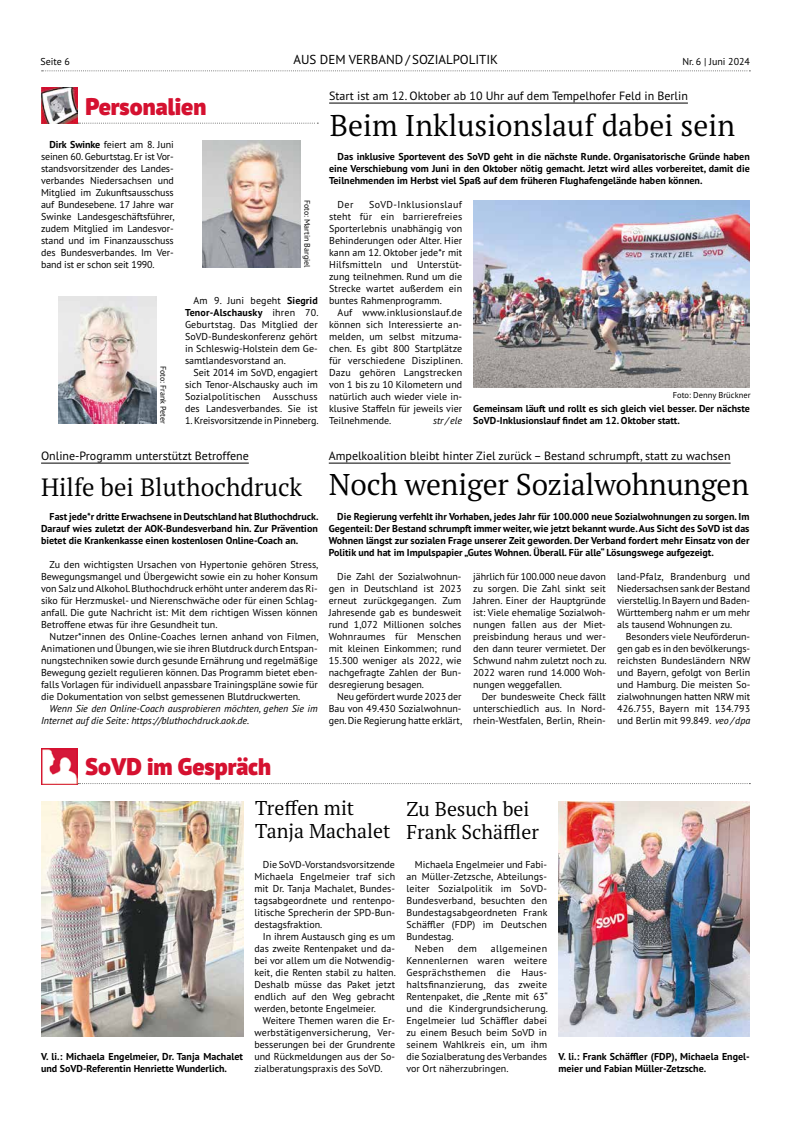
<style>
.page{position:relative;width:791px;height:1134px;background:#fff}
.page>*{position:absolute;margin:0;border:0;box-sizing:border-box;transform-origin:0 0}
.t1{font:30px "PT Serif Pro";letter-spacing:-.005em;color:#000}
.t2{font:25px "PT Serif Pro";color:#000}
.t3{font:900 24px "PT Sans Pro";color:#d51130}
.t4{font:20px/23px "PT Serif Pro";color:#000}
.t5{font:13px "PT Sans Pro";color:#000}
.t6{font:12px "PT Sans Pro";color:#000}
.t7{font:10px/12px "PT Sans Pro";color:#000;text-align:justify}
.t8{font:700 10px/12px "PT Sans Pro";color:#000}
.t9{font:italic 10px/12px "PT Sans Pro";color:#000}
.t10{font:8.5px "PT Sans Pro";color:#000}
.t11{font:8px "PT Sans Pro";color:#000}
.s1{font-weight:700}
.s2{font-style:italic}
</style>
<div class="page">
<img style="left:41px;top:748px;width:36px;height:36px">
<img style="left:41px;top:801px;width:202px;height:235px">
<svg style="left:78px;top:783px;width:672px;height:1px"></svg>
<img style="left:558px;top:801px;width:192px;height:235px">
<hr style="left:329px;top:463px;width:401px;height:1px;background:#000">
<hr style="left:41px;top:463px;width:208px;height:1px;background:#000">
<img style="left:202px;top:141px;width:99px;height:127px">
<img style="left:58px;top:296px;width:99px;height:128px">
<img style="left:41px;top:88px;width:36px;height:36px">
<svg style="left:78px;top:123px;width:240px;height:1px"></svg>
<hr style="left:329px;top:103px;width:359px;height:1px;background:#000">
<img style="left:473px;top:201px;width:277px;height:187px">
<svg style="left:42px;top:70px;width:708px;height:1px"></svg>
<p class="t7" style="left:40px;top:55px;width:31px">Seite 6</p>
<h3 class="t5" style="left:293px;top:51px;width:206px">AUS DEM VERBAND / SOZIALPOLITIK</h3>
<p class="t7" style="left:682px;top:55px;width:69px">Nr. 6 | Juni 2024</p>
<h3 class="t3" style="left:86px;top:90px;width:122px">Personalien</h3>
<p class="t7" style="left:41px;top:138px;width:135px;text-indent:8px"><span class="s1">Dirk Swinke</span> feiert am 8. Juni seinen 60. Geburtstag. Er ist Vor&shy;standsvorsitzender des Landes&shy;verbandes Niedersachsen und Mitglied im Zukunftsausschuss auf Bundesebene. 17 Jahre war Swinke Landesgeschäftsführer, zudem Mitglied im Landesvor&shy;stand und im Finanzausschuss des Bundesverbandes. Im Ver&shy;band ist er schon seit 1990.</p>
<p class="t11" style="left:312px;top:200px;width:70px;rotate:90deg">Foto: Martin Bargiel</p>
<p class="t11" style="left:169px;top:366px;width:59px;rotate:90deg">Foto: Frank Peter</p>
<p class="t7" style="left:185px;top:294px;width:135px;text-indent:9px">Am 9. Juni begeht <span class="s1">Siegrid Tenor-Alschausky</span> ihren 70.<br>Geburtstag. Das Mitglied der SoVD-Bundeskonferenz gehört in Schleswig-Holstein dem Ge&shy;samtlandesvorstand an.</p>
<p class="t7" style="left:185px;top:366px;width:134px;text-indent:8px">Seit 2014 im SoVD, engagiert sich Tenor-Alschausky auch im Sozialpolitischen Ausschuss des Landesverbandes. Sie ist</p>
<p class="t7" style="left:185px;top:414px;width:135px">1. Kreisvorsitzende in Pinneberg.</p>
<p class="t6" style="left:41px;top:448px;width:209px">Online-Programm unterstützt Betroffene</p>
<h2 class="t2" style="left:41px;top:470px;width:263px">Hilfe bei Bluthochdruck</h2>
<p class="t8" style="left:41px;top:510px;width:279px;text-align:justify;text-indent:8px">Fast jede*r dritte Erwachsene in Deutschland hat Bluthochdruck.<br>Darauf wies zuletzt der AOK-Bundesverband hin. Zur Prävention bietet die Krankenkasse einen kostenlosen Online-Coach an.</p>
<p class="t7" style="left:41px;top:558px;width:279px;text-indent:8px">Zu den wichtigsten Ursachen von Hypertonie gehören Stress, Bewegungsmangel und Übergewicht sowie ein zu hoher Konsum von Salz und Alkohol. Bluthochdruck erhöht unter anderem das Ri&shy;siko für Herzmuskel- und Nierenschwäche oder für einen Schlag&shy;anfall. Die gute Nachricht ist: Mit dem richtigen Wissen können Betroffene etwas für ihre Gesundheit tun.</p>
<p class="t7" style="left:41px;top:630px;width:279px;text-indent:8px">Nutzer*innen des Online-Coaches lernen anhand von Filmen, Animationen und Übungen, wie sie ihren Blutdruck durch Entspan&shy;nungstechniken sowie durch gesunde Ernährung und regelmäßige Bewegung gezielt regulieren können. Das Programm bietet eben&shy;falls Vorlagen für individuell anpassbare Trainingspläne sowie für die Dokumentation von selbst gemessenen Blutdruckwerten.</p>
<p class="t9" style="left:41px;top:702px;width:278px;text-indent:8px">Wenn Sie den Online-Coach ausprobieren möchten, gehen Sie im<br>Internet auf die Seite: https://bluthochdruck.aok.de.</p>
<p class="t6" style="left:329px;top:88px;width:360px">Start ist am 12. Oktober ab 10 Uhr auf dem Tempelhofer Feld in Berlin</p>
<h1 class="t1" style="left:330px;top:106px;width:407px">Beim Inklusionslauf dabei sein</h1>
<p class="t8" style="left:329px;top:150px;width:422px;text-align:justify;text-indent:8px">Das inklusive Sportevent des SoVD geht in die nächste Runde. Organisatorische Gründe haben eine Verschiebung vom Juni in den Oktober nötig gemacht. Jetzt wird alles vorbereitet, damit die Teilnehmenden im Herbst viel Spaß auf dem früheren Flughafengelände haben können.</p>
<p class="t7" style="left:329px;top:198px;width:135px;text-indent:40px">SoVD-Inklusionslauf steht für ein barrierefreies Sporterlebnis unabhängig von Behinderungen oder Alter. Hier kann am 12. Oktober jede*r mit Hilfsmitteln und Unterstüt&shy;zung teilnehmen. Rund um die Strecke wartet außerdem ein buntes Rahmenprogramm.</p>
<p class="t7" style="left:329px;top:306px;width:135px;text-indent:8px">Auf www.inklusionslauf.de können sich Interessierte an&shy;melden, um selbst mitzuma&shy;chen. Es gibt 800 Startplätze für verschiedene Disziplinen.<br>Dazu gehören Langstrecken von 1 bis zu 10 Kilometern und natürlich auch wieder viele in&shy;klusive Staffeln für jeweils vier Teilnehmende.</p>
<p class="t7" style="left:338px;top:198px;width:17px">Der</p>
<p class="t9" style="left:433px;top:414px;width:30px">str / ele</p>
<p class="t10" style="left:673px;top:389px;width:79px">Foto: Denny Brückner</p>
<p class="t8" style="left:473px;top:402px;width:278px">Gemeinsam läuft und rollt es sich gleich viel besser. Der nächste<br>SoVD-Inklusionslauf findet am 12. Oktober statt.</p>
<p class="t6" style="left:329px;top:448px;width:403px">Ampelkoalition bleibt hinter Ziel zurück – Bestand schrumpft, statt zu wachsen</p>
<h1 class="t1" style="left:329px;top:464px;width:422px">Noch weniger Sozialwohnungen</h1>
<p class="t8" style="left:329px;top:510px;width:422px;text-align:justify;text-indent:8px">Die Regierung verfehlt ihr Vorhaben, jedes Jahr für 100.000 neue Sozialwohnungen zu sorgen. Im Gegenteil: Der Bestand schrumpft immer weiter, wie jetzt bekannt wurde. Aus Sicht des SoVD ist das Wohnen längst zur sozialen Frage unserer Zeit geworden. Der Verband fordert mehr Einsatz von der Politik und hat im Impulspapier „Gutes Wohnen. Überall. Für alle“ Lösungswege aufgezeigt.</p>
<p class="t7" style="left:329px;top:570px;width:134px;text-indent:8px">Die Zahl der Sozialwohnun&shy;gen in Deutschland ist 2023 erneut zurückgegangen. Zum Jahresende gab es bundesweit rund 1,072 Millionen solches Wohnraumes für Menschen mit kleinen Einkommen; rund 15.300 weniger als 2022, wie nachgefragte Zahlen der Bun&shy;desregierung besagen.</p>
<p class="t7" style="left:329px;top:690px;width:135px;text-indent:8px">Neu gefördert wurde 2023 der Bau von 49.430 Sozialwohnun&shy;gen. Die Regierung hatte erklärt,</p>
<p class="t7" style="left:473px;top:570px;width:135px">jährlich für 100.000 neue davon zu sorgen. Die Zahl sinkt seit Jahren. Einer der Hauptgründe ist: Viele ehemalige Sozialwoh&shy;nungen fallen aus der Miet&shy;preisbindung heraus und wer&shy;den dann teurer vermietet. Der Schwund nahm zuletzt noch zu.<br>2022 waren rund 14.000 Woh&shy;nungen weggefallen.</p>
<p class="t7" style="left:473px;top:690px;width:134px;text-indent:9px">Der bundesweite Check fällt unterschiedlich aus. In Nord&shy;rhein-Westfalen, Berlin, Rhein-</p>
<p class="t7" style="left:617px;top:570px;width:135px">land-Pfalz, Brandenburg und Niedersachsen sank der Bestand vierstellig. In Bayern und Baden-Württemberg nahm er um mehr als tausend Wohnungen zu.</p>
<p class="t7" style="left:617px;top:630px;width:135px;text-indent:8px">Besonders viele Neuförderun&shy;gen gab es in den bevölkerungs&shy;reichsten Bundesländern NRW und Bayern, gefolgt von Berlin und Hamburg. Die meisten So&shy;zialwohnungen hatten NRW mit 426.755, Bayern mit 134.793 und Berlin mit 99.849. <span class="s2">veo / dpa</span></p>
<h3 class="t3" style="left:86px;top:751px;width:187px">SoVD im Gespräch</h3>
<p class="t8" style="left:41px;top:1050px;width:203px">V. li.: Michaela Engelmeier, Dr. Tanja Machalet und SoVD-Referentin Henriette Wunderlich.</p>
<h3 class="t4" style="left:255px;top:796px;width:137px">Treffen mit<br>Tanja Machalet</h3>
<p class="t7" style="left:254px;top:858px;width:142px;text-indent:8px">Die SoVD-Vorstandsvorsitzende Michaela Engelmeier traf sich mit Dr. Tanja Machalet, Bundes&shy;tagsabgeordnete und rentenpo&shy;litische Sprecherin der SPD-Bun&shy;destagsfraktion.</p>
<p class="t7" style="left:254px;top:930px;width:143px;text-indent:8px">In ihrem Austausch ging es um das zweite Rentenpaket und da&shy;bei vor allem um die Notwendig&shy;keit, die Renten stabil zu halten.<br>Deshalb müsse das Paket jetzt endlich auf den Weg gebracht werden, betonte Engelmeier.</p>
<p class="t7" style="left:254px;top:1014px;width:142px;text-indent:8px">Weitere Themen waren die Er&shy;werbstätigenversicherung, Ver&shy;besserungen bei der Grundrente und Rückmeldungen aus der So&shy;zialberatungspraxis des SoVD.</p>
<h3 class="t4" style="left:406px;top:797px;width:134px">Zu Besuch bei<br>Frank Schäffler</h3>
<p class="t7" style="left:415px;top:858px;width:134px">Michaela Engelmeier und Fabi-</p>
<p class="t7" style="left:406px;top:870px;width:142px">an Müller-Zetzsche, Abteilungs-</p>
<p class="t7" style="left:406px;top:882px;width:142px">leiter Sozialpolitik im SoVD-</p>
<p class="t7" style="left:406px;top:894px;width:142px">Bundesverband, besuchten den</p>
<p class="t7" style="left:406px;top:906px;width:142px">Bundestagsabgeordneten Frank</p>
<p class="t7" style="left:406px;top:918px;width:142px">Schäffler (FDP) im Deutschen</p>
<p class="t7" style="left:406px;top:930px;width:49px">Bundestag.</p>
<p class="t7" style="left:415px;top:942px;width:31px">Neben</p>
<p class="t7" style="left:458px;top:942px;width:21px">dem</p>
<p class="t7" style="left:406px;top:942px;width:143px;text-indent:84px">allgemeinen Kennenlernen waren weitere Gesprächsthemen die Haus&shy;haltsfinanzierung, das zweite Rentenpaket, die „Rente mit 63“ und die Kindergrundsicherung.<br>Engelmeier lud Schäffler dabei zu einem Besuch beim SoVD in seinem Wahlkreis ein, um ihm die Sozialberatung des Verbandes vor Ort näherzubringen.</p>
<p class="t8" style="left:558px;top:1050px;width:193px">V. li.: Frank Schäffler (FDP), Michaela Engel&shy;meier und Fabian Müller-Zetzsche.</p>
</div>
